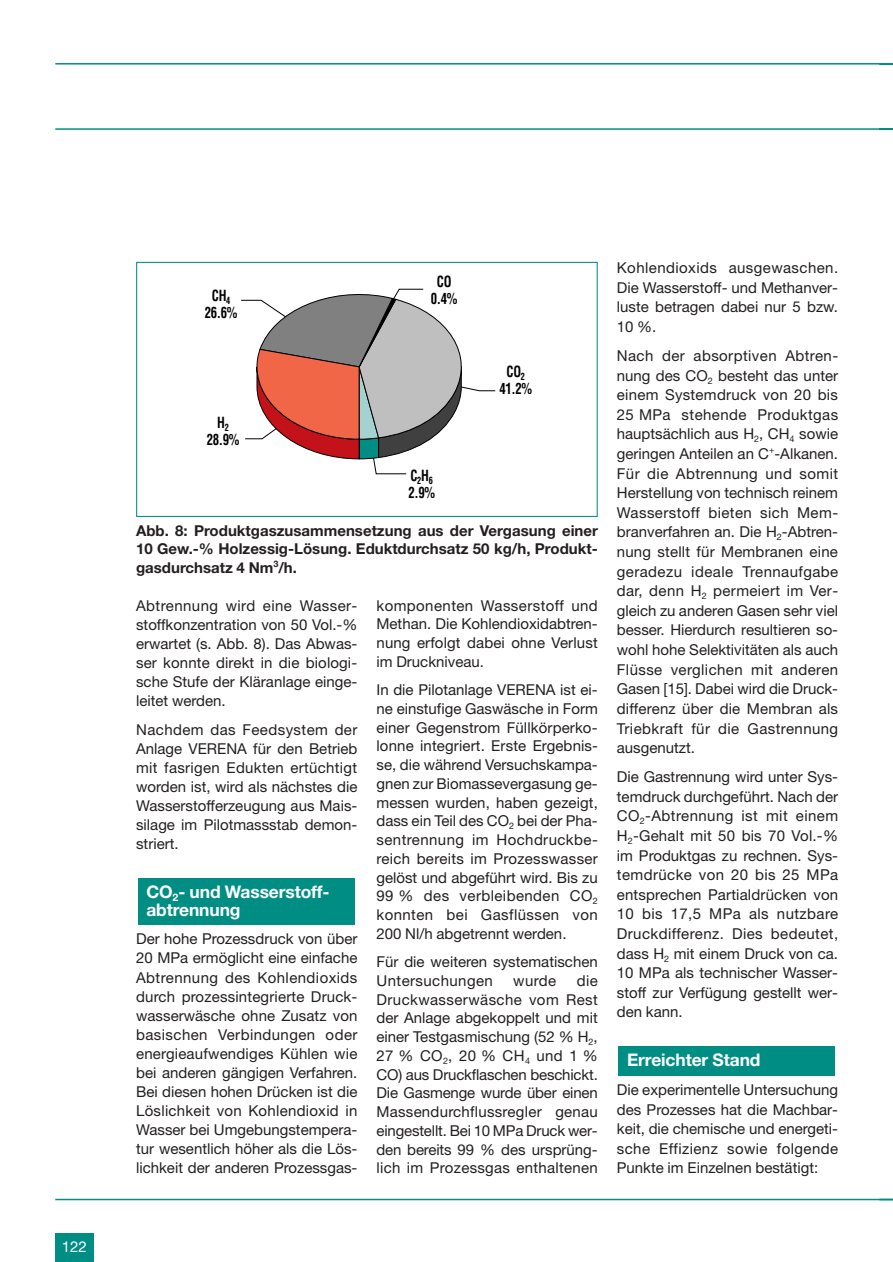
<style>
.page{position:relative;width:893px;height:1262px;background:#fff}
.page>*{position:absolute;margin:0;border:0;box-sizing:border-box;transform-origin:0 0}
.t1{font:700 17.4px/18.8px "Helvetica Neue";letter-spacing:-.005em;color:#fff}
.t2{font:15px/19.6px "Helvetica Neue";color:#231f20;text-align:justify}
.t3{font:700 15px/18.8px "Helvetica Neue";color:#231f20;text-align:justify}
.t4{font:700 condensed 15px/17px "Helvetica";letter-spacing:-.025em;color:#000;text-align:center;scale:.85 1}
.t5{font:15px "Helvetica Neue";color:#fff}
</style>
<div class="page">
<div style="left:618px;top:1046px;width:217px;height:29px;background:#008e84"></div>
<div style="left:138px;top:878px;width:216px;height:47px;background:#008e84"></div>
<hr style="left:55px;top:63px;width:837px;height:2px;background:#008e84">
<hr style="left:55px;top:128px;width:837px;height:2px;background:#008e84">
<hr style="left:55px;top:1198px;width:837px;height:2px;background:#008e84">
<div style="left:55px;top:1233px;width:39px;height:28px;background:#008e84"></div>
<svg style="left:256px;top:261px;width:218px;height:198px"></svg>
<div style="left:136px;top:262px;width:461px;height:255px;border:1px solid #008e84"></div>
<p class="t5" style="left:62px;top:1241px;width:27px">122</p>
<p class="t4" style="left:205px;top:288px;width:40px">CH<sub>4<br></sub>26.6%</p>
<p class="t4" style="left:207px;top:415px;width:40px">H<sub>2<br></sub>28.9%</p>
<p class="t4" style="left:431px;top:274px;width:33px">CO<br>0.4%</p>
<p class="t4" style="left:408px;top:468px;width:33px;text-align:left">C<sub>2</sub>H<sub>6<br></sub>2.9%</p>
<p class="t4" style="left:499px;top:364px;width:40px">CO<sub>2<br></sub>41.2%</p>
<p class="t3" style="left:136px;top:522px;width:463px">Abb. 8: Produktgaszusammensetzung aus der Vergasung einer 10 Gew.-% Holzessig-Lösung. Eduktdurchsatz 50 kg/h, Produkt&shy;gasdurchsatz 4 Nm<sup>3</sup>/h.</p>
<p class="t2" style="left:136px;top:597px;width:223px;line-height:19px">Abtrennung wird eine Wasser&shy;stoffkonzentration von 50 Vol.-% erwartet (s. Abb. 8). Das Abwas&shy;ser konnte direkt in die biologi&shy;sche Stufe der Kläranlage einge&shy;leitet werden.</p>
<p class="t2" style="left:136px;top:721px;width:223px;line-height:19px">Nachdem das Feedsystem der Anlage VERENA für den Betrieb mit fasrigen Edukten ertüchtigt worden ist, wird als nächstes die Wasserstofferzeugung aus Mais&shy;silage im Pilotmassstab demon&shy;striert.</p>
<p class="t1" style="left:146px;top:883px;width:184px">CO<sub>2</sub>- und Wasserstoff&shy;abtrennung</p>
<p class="t2" style="left:136px;top:931px;width:223px;line-height:19px">Der hohe Prozessdruck von über 20 MPa ermöglicht eine einfache Abtrennung des Kohlendioxids durch prozessintegrierte Druck&shy;wasserwäsche ohne Zusatz von basischen Verbindungen oder energieaufwendiges Kühlen wie bei anderen gängigen Verfahren.<br>Bei diesen hohen Drücken ist die Löslichkeit von Kohlendioxid in Wasser bei Umgebungstempera&shy;tur wesentlich höher als die Lös&shy;lichkeit der anderen Prozessgas-</p>
<p class="t2" style="left:376px;top:597px;width:223px;line-height:18.8px">komponenten Wasserstoff und Methan. Die Kohlendioxidabtren&shy;nung erfolgt dabei ohne Verlust im Druckniveau.</p>
<p class="t2" style="left:376px;top:682px;width:223px;line-height:18.8px">In die Pilotanlage VERENA ist ei&shy;ne einstufige Gaswäsche in Form einer Gegenstrom Füllkörperko&shy;lonne integriert. Erste Ergebnis&shy;se, die während Versuchskampa&shy;gnen zur Biomassevergasung ge&shy;messen wurden, haben gezeigt, dass ein Teil des CO<sub>2</sub> bei der Pha&shy;sentrennung im Hochdruckbe&shy;reich bereits im Prozesswasser gelöst und abgeführt wird. Bis zu 99 % des verbleibenden CO<sub>2 </sub>konnten bei Gasflüssen von 200 Nl/h abgetrennt werden.</p>
<p class="t2" style="left:376px;top:954px;width:223px;line-height:18.8px">Für die weiteren systematischen<br>Untersuchungen</p>
<p class="t2" style="left:376px;top:972px;width:223px;line-height:18.8px;text-indent:200px">die Druckwasserwäsche vom Rest der Anlage abgekoppelt und mit einer Testgasmischung (52 % H<sub>2</sub>, 27 % CO<sub>2</sub>, 20 % CH<sub>4</sub> und 1 % CO) aus Druckflaschen beschickt.<br>Die Gasmenge wurde über einen Massendurchflussregler genau eingestellt. Bei 10 MPa Druck wer&shy;den bereits 99 % des ursprüng&shy;lich im Prozessgas enthaltenen</p>
<p class="t2" style="left:513px;top:972px;width:45px">wurde</p>
<p class="t2" style="left:617px;top:259px;width:223px">Kohlendioxids ausgewaschen.<br>Die Wasserstoff- und Methanver&shy;luste betragen dabei nur 5 bzw.<br>10 %.</p>
<p class="t2" style="left:617px;top:347px;width:223px">Nach der absorptiven Abtren&shy;nung des CO<sub>2</sub> besteht das unter einem Systemdruck von 20 bis 25 MPa stehende Produktgas hauptsächlich aus H<sub>2</sub>, CH<sub>4</sub> sowie geringen Anteilen an C<sup>+</sup>-Alkanen.<br>Für die Abtrennung und somit Herstellung von technisch reinem Wasserstoff bieten sich Mem&shy;branverfahren an. Die H<sub>2</sub>-Abtren&shy;nung stellt für Membranen eine geradezu ideale Trennaufgabe dar, denn H<sub>2</sub> permeiert im Ver&shy;gleich zu anderen Gasen sehr viel besser. Hierdurch resultieren so&shy;wohl hohe Selektivitäten als auch Flüsse verglichen mit anderen Gasen [15]. Dabei wird die Druck&shy;differenz über die Membran als Triebkraft für die Gastrennung ausgenutzt.</p>
<p class="t2" style="left:617px;top:768px;width:223px">Die Gastrennung wird unter Sys&shy;temdruck durchgeführt. Nach der CO<sub>2</sub>-Abtrennung ist mit einem H<sub>2</sub>-Gehalt mit 50 bis 70 Vol.-% im Produktgas zu rechnen. Sys&shy;temdrücke von 20 bis 25 MPa entsprechen Partialdrücken von 10 bis 17,5 MPa als nutzbare Druckdifferenz. Dies bedeutet, dass H<sub>2</sub> mit einem Druck von ca.<br>10 MPa als technischer Wasser&shy;stoff zur Verfügung gestellt wer&shy;den kann.</p>
<p class="t1" style="left:627px;top:1052px;width:135px">Erreichter Stand</p>
<p class="t2" style="left:617px;top:1081px;width:223px">Die experimentelle Untersuchung des Prozesses hat die Machbar&shy;keit, die chemische und energeti&shy;sche Effizienz sowie folgende Punkte im Einzelnen bestätigt:</p>
</div>
